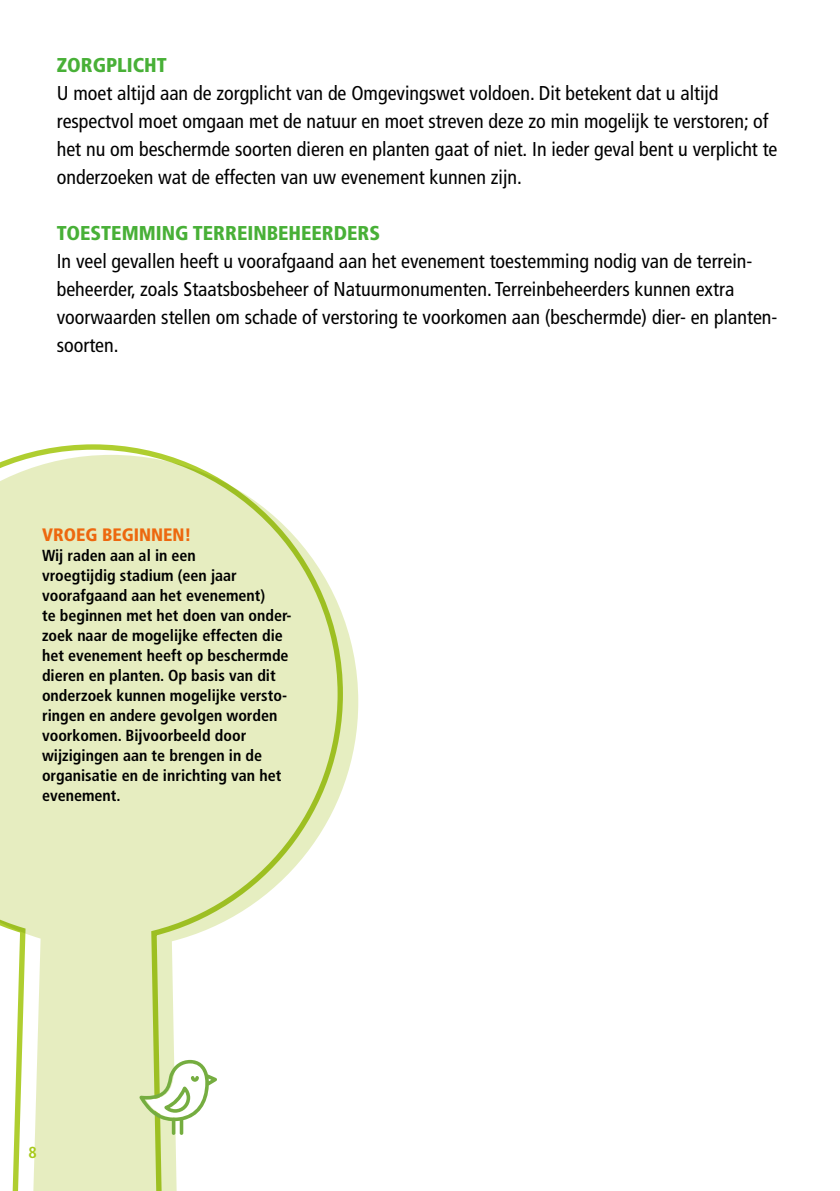
<style>
.page{position:relative;width:840px;height:1191px;background:#fff}
.page>*{position:absolute;margin:0;border:0;box-sizing:border-box;transform-origin:0 0}
.t1{font:condensed 20px/28px "Frutiger LT Std";color:#000}
.Tussenkop{font:900 condensed 20px "Frutiger LT Std";color:#48b037}
.Kaderkop{font:900 condensed 18px "Frutiger LT Std";color:#ed680f}
.kadertekst{font:700 condensed 16px/20px "Frutiger LT Std";color:#000}
.t2{font:700 condensed 16px "Frutiger LT Std";color:#a7c919}
</style>
<div class="page">
<svg style="left:0;top:455px;width:358px;height:736px;fill:#e6edc0"></svg>
<svg style="left:139px;top:1060px;width:78px;height:75px"></svg>
<h2 class="Tussenkop" style="left:57px;top:53px;width:112px">ZORGPLICHT</h2>
<p class="t1" style="left:57px;top:79px;width:721px">U moet altijd aan de zorgplicht van de Omgevingswet voldoen. Dit betekent dat u altijd respectvol moet omgaan met de natuur en moet streven deze zo min mogelijk te verstoren; of het nu om beschermde soorten dieren en planten gaat of niet. In ieder geval bent u verplicht te onderzoeken wat de effecten van uw evenement kunnen zijn.</p>
<h2 class="Tussenkop" style="left:57px;top:221px;width:325px">TOESTEMMING TERREINBEHEERDERS</h2>
<p class="t1" style="left:57px;top:247px;width:721px">In veel gevallen heeft u voorafgaand aan het evenement toestemming nodig van de terrein&shy;beheerder, zoals Staatsbosbeheer of Natuurmonumenten. Terreinbeheerders kunnen extra voorwaarden stellen om schade of verstoring te voorkomen aan (beschermde) dier- en planten&shy;soorten.</p>
<h3 class="Kaderkop" style="left:42px;top:524px;width:151px">VROEG BEGINNEN!</h3>
<h4 class="kadertekst" style="left:42px;top:545px;width:251px">Wij raden aan al in een<br>vroegtijdig stadium (een jaar voorafgaand aan het evenement)<br>te beginnen met het doen van onder&shy;zoek naar de mogelijke effecten die het evenement heeft op beschermde dieren en planten. Op basis van dit onderzoek kunnen mogelijke versto&shy;ringen en andere gevolgen worden voorkomen. Bijvoorbeeld door wijzigingen aan te brengen in de organisatie en de inrichting van het evenement.</h4>
<p class="t2" style="left:28px;top:1142px;width:10px">8</p>
</div>
